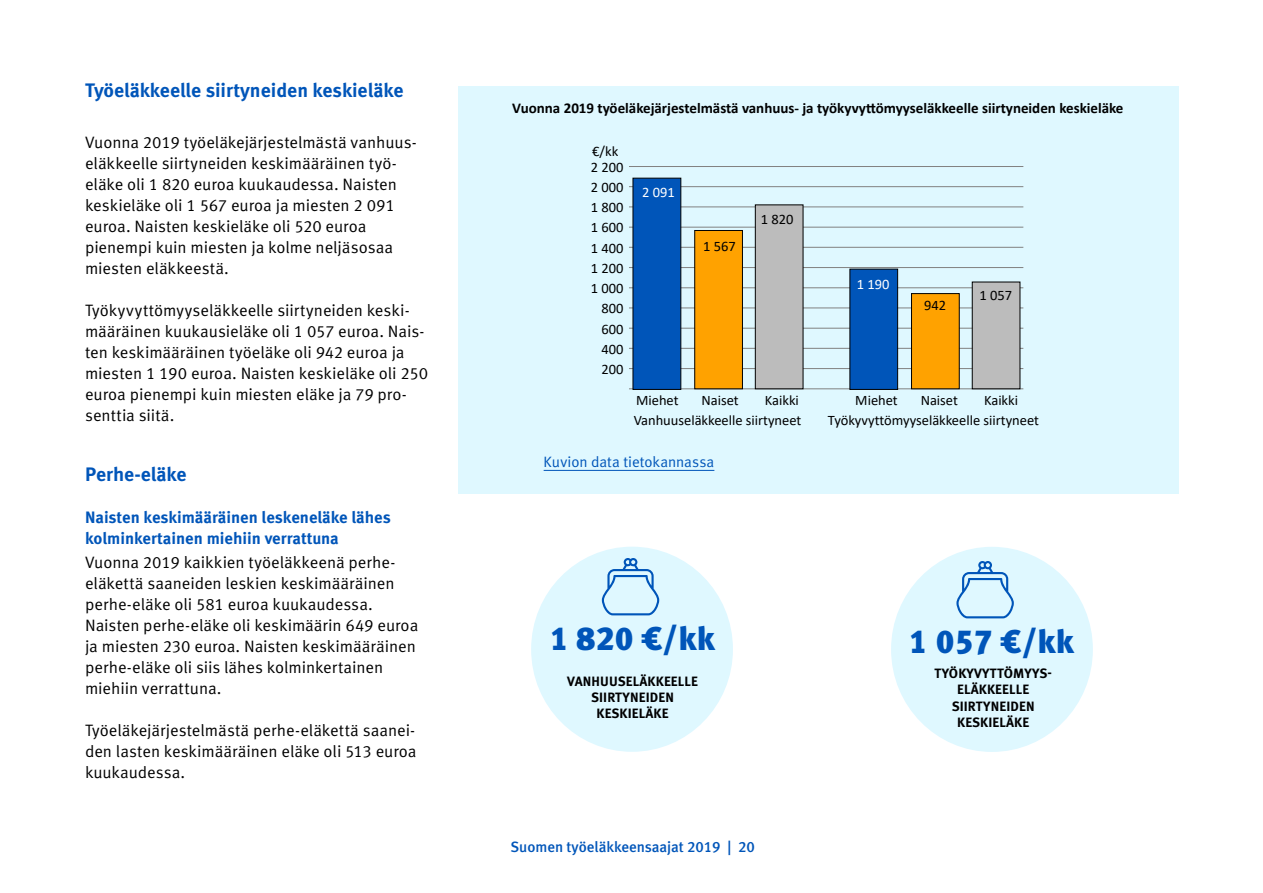
<style>
.page{position:relative;width:1263px;height:893px;background:#fff}
.page>*{position:absolute;margin:0;border:0;box-sizing:border-box;transform-origin:0 0}
.t1{font:900 33px "Meta Pro";letter-spacing:.01em;color:#0055b9}
._2__otsikko{font:700 19.5px "Meta Pro";color:#0055b9}
.Leipä{font:16.5px/21px "Meta Pro Norm";letter-spacing:-.005em;color:#000}
._3__otsikko{font:700 16.5px/21px "Meta Pro";color:#0055b9}
.Graafiotsikko{font:700 15px "Calibri";color:#000}
.t2{font:15px "Meta Medium LF";color:#0055b9}
.Linkkiteksti{font:15px "Meta Normal LF";color:#0055b9}
.t3{font:14.4px/20.2px "Calibri";color:#000;text-align:right}
.t4{font:14.4px "Calibri";color:#fff}
.t5{font:700 13.5px/16.2px "Meta Pro";letter-spacing:.01em;color:#000;text-align:center}
</style>
<div class="page">
<div style="left:459px;top:86px;width:720px;height:407px;background:#dff8ff"></div>
<hr style="left:629px;top:388px;width:394px;height:1px;background:#818181">
<hr style="left:629px;top:368px;width:394px;height:1px;background:#818181">
<hr style="left:629px;top:348px;width:394px;height:1px;background:#818181">
<hr style="left:629px;top:328px;width:394px;height:1px;background:#818181">
<hr style="left:629px;top:308px;width:394px;height:1px;background:#818181">
<hr style="left:629px;top:287px;width:394px;height:1px;background:#818181">
<hr style="left:629px;top:267px;width:394px;height:1px;background:#818181">
<hr style="left:629px;top:247px;width:394px;height:1px;background:#818181">
<hr style="left:629px;top:227px;width:394px;height:1px;background:#818181">
<hr style="left:629px;top:207px;width:394px;height:1px;background:#818181">
<hr style="left:629px;top:186px;width:394px;height:1px;background:#818181">
<hr style="left:629px;top:166px;width:394px;height:1px;background:#818181">
<svg style="left:632px;top:177px;width:266px;height:213px"></svg>
<svg style="left:694px;top:230px;width:61px;height:160px"></svg>
<svg style="left:755px;top:204px;width:266px;height:186px"></svg>
<hr style="left:544px;top:470px;width:170px;height:1px;background:#0055b9">
<div style="left:531px;top:547px;width:202px;height:205px;background:#dff8ff;border-radius:50%"></div>
<svg style="left:602px;top:558px;width:57px;height:57px"></svg>
<div style="left:891px;top:547px;width:202px;height:205px;background:#dff8ff;border-radius:50%"></div>
<svg style="left:956px;top:561px;width:58px;height:57px"></svg>
<h2 class="_2__otsikko" style="left:85px;top:75px;width:320px">Työeläkkeelle siirtyneiden keskieläke</h2>
<p class="Leipä" style="left:85px;top:131px;width:333px">Vuonna 2019 työeläkejärjestelmästä vanhuus&shy;eläkkeelle siirtyneiden keskimääräinen työ&shy;eläke oli 1 820 euroa kuukaudessa. Naisten keskieläke oli 1 567 euroa ja miesten 2 091 euroa. Naisten keskieläke oli 520 euroa pienempi kuin miesten ja kolme neljäsosaa miesten eläkkeestä.</p>
<p class="Leipä" style="left:85px;top:299px;width:344px">Työkyvyttömyyseläkkeelle siirtyneiden keski&shy;määräinen kuukausieläke oli 1 057 euroa. Nais&shy;ten keskimääräinen työeläke oli 942 euroa ja miesten 1 190 euroa. Naisten keskieläke oli 250 euroa pienempi kuin miesten eläke ja 79 pro&shy;senttia siitä.</p>
<h2 class="_2__otsikko" style="left:85px;top:459px;width:103px">Perhe-eläke</h2>
<h2 class="_3__otsikko" style="left:85px;top:506px;width:307px">Naisten keskimääräinen leskeneläke lähes kolminkertainen miehiin verrattuna</h2>
<p class="Leipä" style="left:85px;top:551px;width:335px">Vuonna 2019 kaikkien työeläkkeenä perhe&shy;eläkettä saaneiden leskien keskimääräinen perhe-eläke oli 581 euroa kuukaudessa.<br>Naisten perhe-eläke oli keskimäärin 649 euroa ja miesten 230 euroa. Naisten keskimääräinen perhe-eläke oli siis lähes kolminkertainen miehiin verrattuna.</p>
<p class="Leipä" style="left:85px;top:719px;width:333px;text-align:justify">Työeläkejärjestelmästä perhe-eläkettä saanei&shy;den lasten keskimääräinen eläke oli 513 euroa kuukaudessa.</p>
<p class="Graafiotsikko" style="left:512px;top:98px;width:613px">Vuonna 2019 työeläkejärjestelmästä vanhuus- ja työkyvyttömyyseläkkeelle siirtyneiden keskieläke</p>
<p class="t3" style="left:592px;top:141px;width:28px">€/kk</p>
<p class="t3" style="left:591px;top:156px;width:34px">2 200<br>2 000<br>1 800<br>1 600<br>1 400<br>1 200<br>1 000<br>800<br>600<br>400<br>200</p>
<p class="t4" style="left:642px;top:183px;width:34px">2 091</p>
<p class="t3" style="left:703px;top:235px;width:34px">1 567</p>
<p class="t3" style="left:761px;top:209px;width:34px">1 820</p>
<p class="t4" style="left:857px;top:274px;width:34px">1 190</p>
<p class="t3" style="left:924px;top:294px;width:24px">942</p>
<p class="t3" style="left:979px;top:284px;width:34px">1 057</p>
<p class="t3" style="left:636px;top:390px;width:44px">Miehet</p>
<p class="t3" style="left:701px;top:390px;width:39px">Naiset</p>
<p class="t3" style="left:765px;top:390px;width:36px">Kaikki</p>
<p class="t3" style="left:855px;top:390px;width:44px">Miehet</p>
<p class="t3" style="left:921px;top:390px;width:39px">Naiset</p>
<p class="t3" style="left:828px;top:390px;width:213px;line-height:19.6px;text-align:left;text-indent:156px">Kaikki<br>Työkyvyttömyyseläkkeelle siirtyneet</p>
<p class="t3" style="left:634px;top:410px;width:169px">Vanhuuseläkkeelle siirtyneet</p>
<p class="Linkkiteksti" style="left:544px;top:453px;width:172px">Kuvion data tietokannassa</p>
<h1 class="t1" style="left:550px;top:612px;width:167px">1 820 €/kk</h1>
<p class="t5" style="left:567px;top:672px;width:132px">VANHUUSELÄKKEELLE<br>SIIRTYNEIDEN<br>KESKIELÄKE</p>
<p class="t2" style="left:510px;top:838px;width:246px">Suomen työeläkkeensaajat 2019 | 20</p>
<h1 class="t1" style="left:909px;top:615px;width:167px">1 057 €/kk</h1>
<p class="t5" style="left:934px;top:664px;width:119px">TYÖKYVYTTÖMYYS-<br>ELÄKKEELLE<br>SIIRTYNEIDEN<br>KESKIELÄKE</p>
</div>
